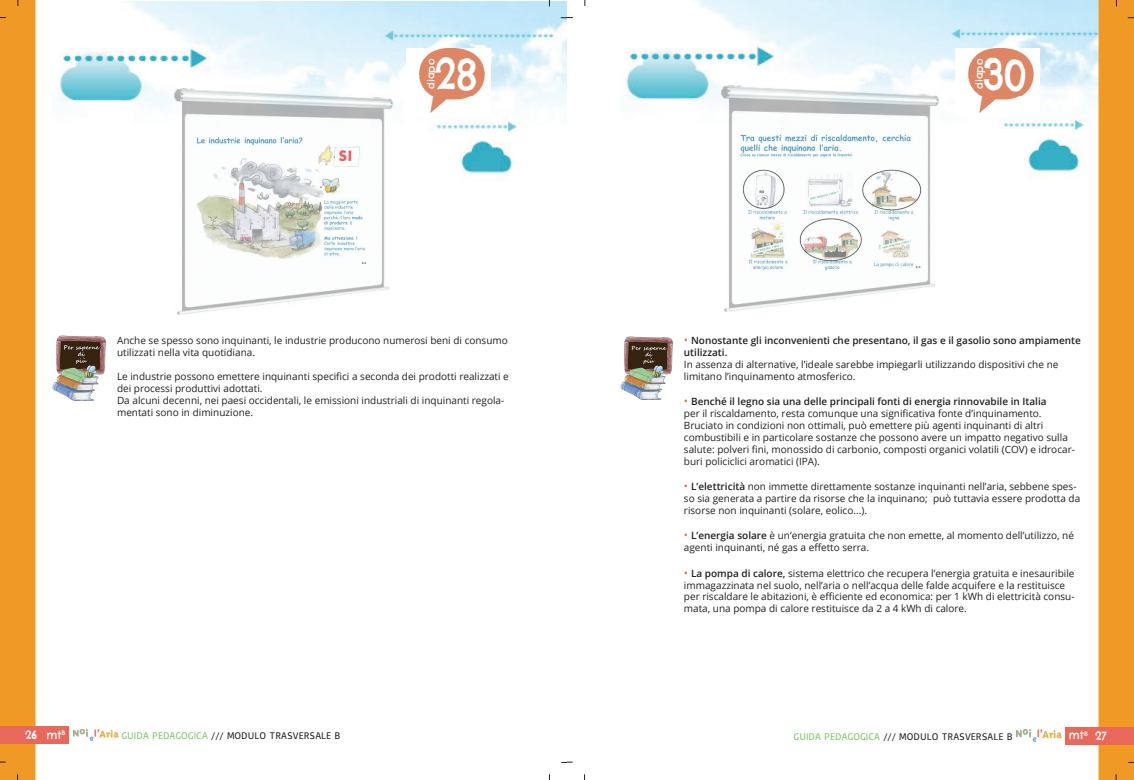
<style>
.page{position:relative;width:1134px;height:780px;background:#fff}
.page>*{position:absolute;margin:0;border:0;box-sizing:border-box;transform-origin:0 0}
.t1{font:42.5px "Chelsea Market";color:#fff;scale:.9 1}
.t2{font:11.25px "Chelsea Market";color:#fff}
.t3{font:10px/11.9px "Open Sans";color:#231f20}
.t4{font:600 10px/11.9px "Open Sans";color:#231f20}
.t5{font:10px "Basic";color:#231f20}
.t6{font:10px "Chelsea Market";color:#fff}
.t7{font:6.5px "Chelsea Market";color:#fff}
.s1{font-weight:400;font-size:11.25px;color:#e8685c}
.s2{font-size:11.25px;color:#e8685c}
.s3{font-weight:600}
.s4{color:#7bc466}
</style>
<div class="page">
<img style="left:626px;top:0;width:472px;height:400px">
<img style="left:59px;top:1px;width:508px;height:400px">
<div style="left:1px;top:0;width:34px;height:779px;background:#f19925"></div>
<div style="left:0;top:0;width:36px;height:780px;border:1px solid #f19925"></div>
<div style="left:1099px;top:1px;width:34px;height:778px;background:#f19925"></div>
<div style="left:1098px;top:0;width:36px;height:780px;border:1px solid #f19925"></div>
<img style="left:955px;top:48px;width:84px;height:68px">
<div style="left:1066px;top:726px;width:68px;height:18px;background:#e8685c"></div>
<div style="left:0;top:726px;width:68px;height:17px;background:#e8685c"></div>
<img style="left:52px;top:336px;width:54px;height:64px">
<img style="left:620px;top:336px;width:53px;height:63px">
<img style="left:721px;top:86px;width:217px;height:226px">
<img style="left:1017px;top:729px;width:44px;height:12px">
<img style="left:175px;top:89px;width:217px;height:226px">
<img style="left:73px;top:729px;width:45px;height:11px">
<img style="left:407px;top:48px;width:84px;height:68px">
<svg style="left:561px;top:17px;width:12px;height:1px"></svg>
<svg style="left:561px;top:761px;width:12px;height:2px"></svg>
<p class="t6" style="left:424px;top:89px;width:31px;rotate:-90deg">diapo</p>
<h1 class="t1" style="left:435px;top:47px;width:49px">28</h1>
<h1 class="t1" style="left:983px;top:47px;width:50px">30</h1>
<p class="t6" style="left:973px;top:89px;width:31px;rotate:-90deg">diapo</p>
<p class="t3" style="left:117px;top:334px;width:392px">Anche se spesso sono inquinanti, le industrie producono numerosi beni di consumo utilizzati nella vita quotidiana.</p>
<p class="t3" style="left:117px;top:370px;width:393px">Le industrie possono emettere inquinanti specifici a seconda dei prodotti realizzati e dei processi produttivi adottati.<br>Da alcuni decenni, nei paesi occidentali, le emissioni industriali di inquinanti regola&shy;mentati sono in diminuzione.</p>
<p class="t4" style="left:684px;top:334px;width:398px"><span class="s1">•</span> Nonostante gli inconvenienti che presentano, il gas e il gasolio sono ampiamente utilizzati.</p>
<p class="t3" style="left:684px;top:358px;width:376px">In assenza di alternative, l’ideale sarebbe impiegarli utilizzando dispositivi che ne limitano l’inquinamento atmosferico.</p>
<p class="t3" style="left:684px;top:395px;width:392px"><span class="s2">•</span> <span class="s3">Benché il legno sia una delle principali fonti di energia rinnovabile in Italia<br></span>per il riscaldamento, resta comunque una significativa fonte d’inquinamento.<br>Bruciato in condizioni non ottimali, può emettere più agenti inquinanti di altri combustibili e in particolare sostanze che possono avere un impatto negativo sulla salute: polveri fini, monossido di carbonio, composti organici volatili (COV) e idrocar&shy;buri policiclici aromatici (IPA).</p>
<p class="t3" style="left:684px;top:480px;width:398px"><span class="s2">•</span> <span class="s3">L’elettricità</span> non immette direttamente sostanze inquinanti nell’aria, sebbene spes&shy;so sia generata a partire da risorse che la inquinano; può tuttavia essere prodotta da risorse non inquinanti (solare, eolico...).</p>
<p class="t3" style="left:684px;top:529px;width:391px"><span class="s2">•</span> <span class="s3">L’energia solare</span> è un’energia gratuita che non emette, al momento dell’utilizzo, né agenti inquinanti, né gas a effetto serra.</p>
<p class="t3" style="left:684px;top:566px;width:392px"><span class="s2">•</span> <span class="s3">La pompa di calore,</span> sistema elettrico che recupera l’energia gratuita e inesauribile immagazzinata nel suolo, nell’aria o nell’acqua delle falde acquifere e la restituisce per riscaldare le abitazioni, è efficiente ed economica: per 1 kWh di elettricità consu&shy;mata, una pompa di calore restituisce da 2 a 4 kWh di calore.</p>
<p class="t7" style="left:62px;top:728px;width:5px">B</p>
<p class="t2" style="left:25px;top:727px;width:38px">26 mt</p>
<p class="t5" style="left:121px;top:729px;width:220px"><span class="s4">GUIDA PEDAGOGICA</span> /// MODULO TRASVERSALE B</p>
<p class="t7" style="left:1084px;top:729px;width:5px">B</p>
<p class="t5" style="left:793px;top:729px;width:221px"><span class="s4">GUIDA PEDAGOGICA</span> /// MODULO TRASVERSALE B</p>
<p class="t2" style="left:1069px;top:728px;width:40px">mt 27</p>
</div>
